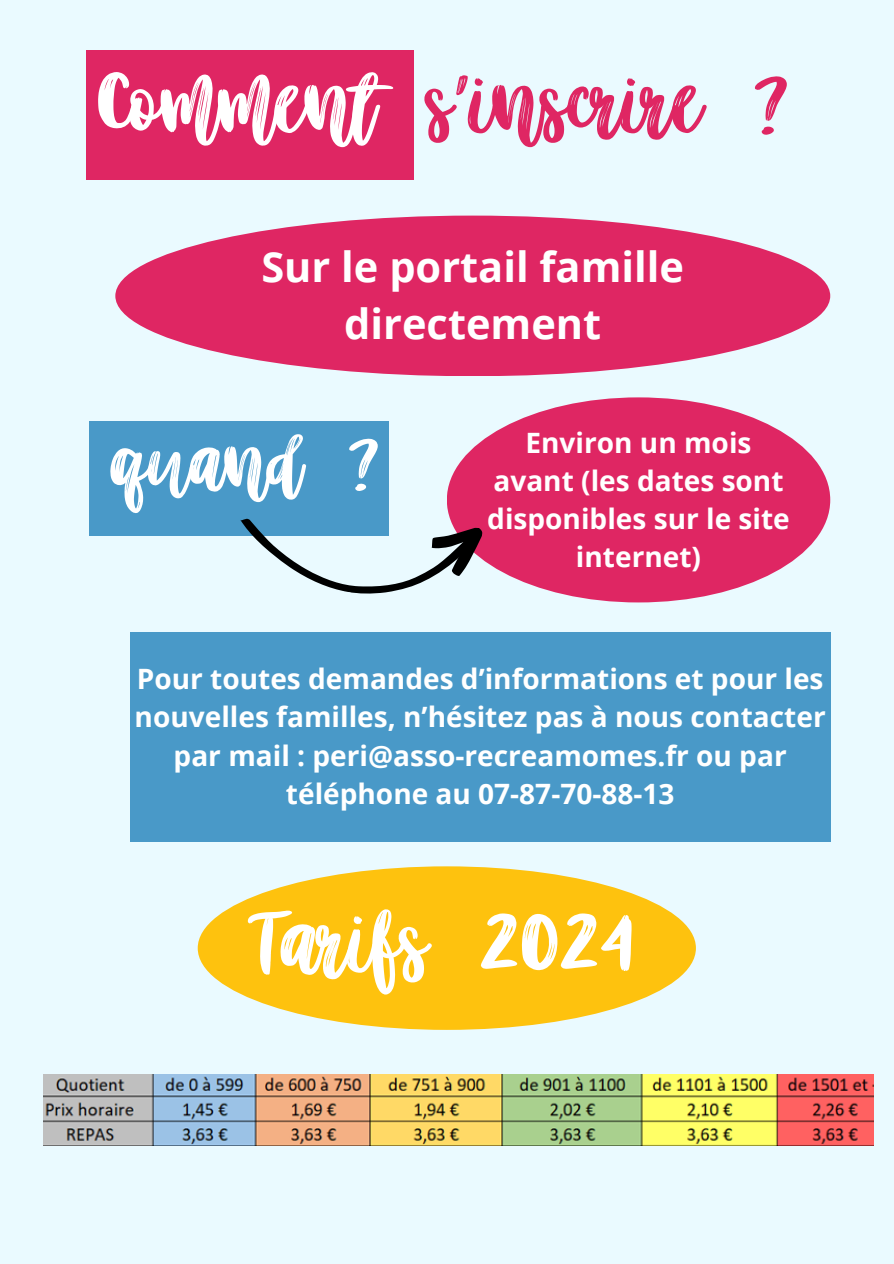
<style>
.page{position:relative;width:894px;height:1264px;background:#fff}
.page>*{position:absolute;margin:0;border:0;box-sizing:border-box;transform-origin:0 0}
.t1{font:103.05px "Better Together Script";color:#fff}
.t2{font:100.5px "Better Together Script";color:#df2663}
.t3{font:90px "Better Together Script";color:#fff}
.t4{font:700 41.55px/57.3px "Open Sans";color:#fff;text-align:center}
.t5{font:700 28.05px/38.2px "Open Sans";color:#fff;text-align:center}
.s1{color:#fff}
</style>
<div class="page">
<div style="left:0;top:0;width:893px;height:1263px;background:#eafaff"></div>
<div style="left:446px;top:397px;width:384px;height:205px;background:#df2663;border-radius:50%"></div>
<div style="left:89px;top:421px;width:300px;height:115px;background:#4999c8"></div>
<svg style="left:240px;top:496px;width:243px;height:98px"></svg>
<div style="left:86px;top:50px;width:328px;height:130px;background:#df2663"></div>
<div style="left:115px;top:215px;width:715px;height:161px;background:#df2663;border-radius:50%"></div>
<div style="left:130px;top:631px;width:700px;height:210px;background:#4999c8"></div>
<div style="left:198px;top:866px;width:497px;height:163px;background:#fec20e;border-radius:50%"></div>
<img style="left:43px;top:1074px;width:830px;height:71px">
<p class="t2" style="left:98px;top:60px;width:691px"><span class="s1">Comment</span> s'inscrire ?</p>
<h3 class="t4" style="left:261px;top:237px;width:424px">Sur le portail famille directement</h3>
<h1 class="t3" style="left:111px;top:423px;width:269px">quand ?</h1>
<h1 class="t5" style="left:487px;top:422px;width:304px">Environ un mois avant (les dates sont disponibles sur le site internet)</h1>
<p class="t5" style="left:135px;top:659px;width:692px">Pour toutes demandes d’informations et pour les nouvelles familles, n’hésitez pas à nous contacter par mail : peri@asso-recreamomes.fr ou par téléphone au 07-87-70-88-13</p>
<h2 class="t1" style="left:260px;top:897px;width:374px">Tarifs 2024</h2>
</div>
